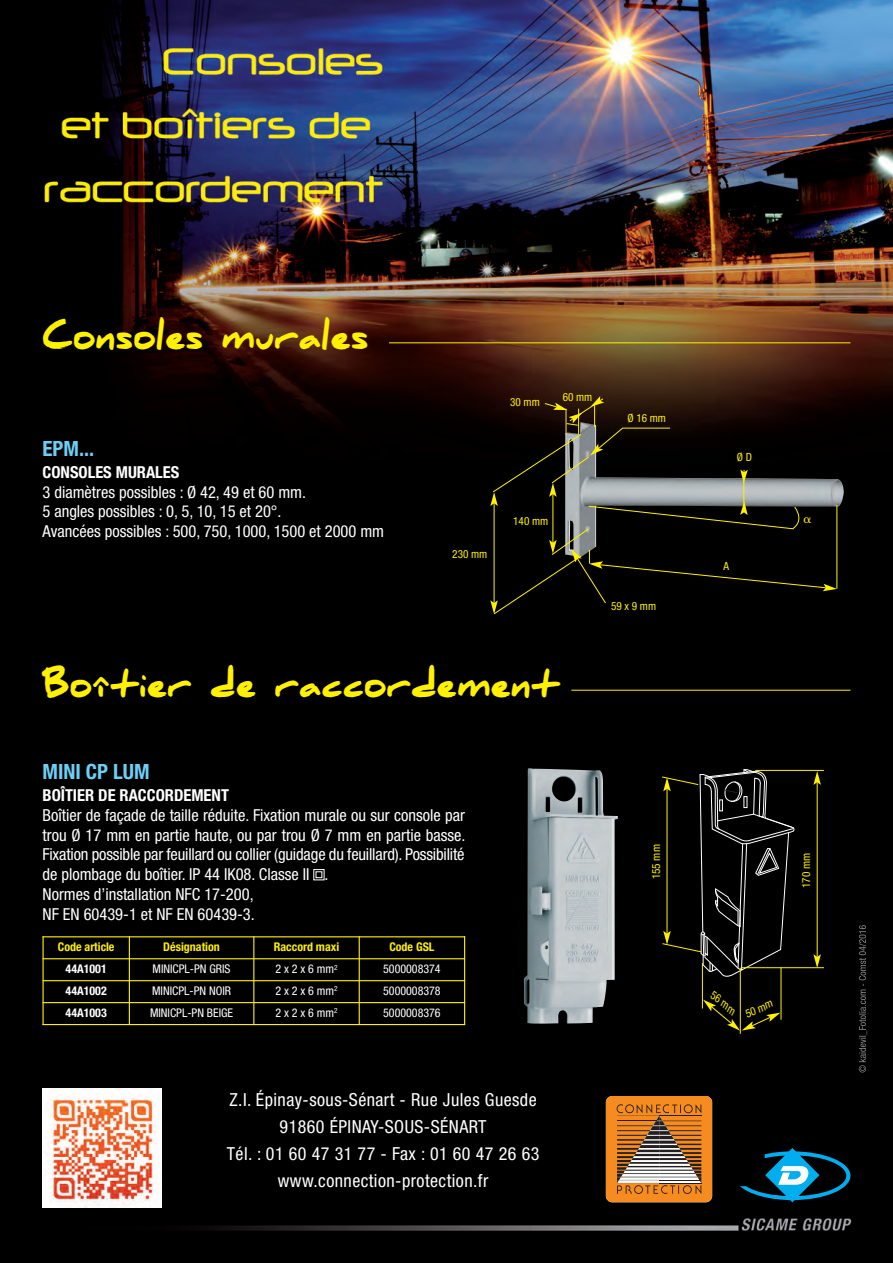
<style>
.page{position:relative;width:893px;height:1263px;background:#fff}
.page>*{position:absolute;margin:0;border:0;box-sizing:border-box;transform-origin:0 0}
.t1{font:900 34.95px "Daniel";color:#fff101}
.t2{font:700 condensed 21px "Helvetica Neue";color:#6bcff6}
.t3{font:condensed 18px/27px "Helvetica Neue";letter-spacing:.025em;color:#fff;text-align:center}
.t4{font:condensed 16.5px/19.8px "Helvetica Neue";color:#fff}
.t5{font:700 condensed 16.5px "Helvetica Neue";color:#fff}
.t6{font:condensed 12px "Helvetica Neue";color:#fff}
.t7{font:700 condensed 12px "Helvetica Neue";color:#fff101}
.t8{font:700 condensed 12px "Helvetica Neue";color:#fff}
.t9{font:condensed 11.25px "Helvetica Neue";color:#fff101}
.t10{font:italic condensed 11.25px "Helvetica Neue";color:#fff101}
</style>
<div class="page">
<img style="left:0;top:0;width:893px;height:1263px">
<img style="left:43px;top:1089px;width:119px;height:119px">
<div style="left:313px;top:869px;width:11px;height:11px;border:1px solid #fff"></div>
<div style="left:316px;top:871px;width:6px;height:7px;border:1px solid #fff"></div>
<img style="left:524px;top:768px;width:94px;height:256px">
<svg style="left:661px;top:769px;width:133px;height:208px;background:#151512"></svg>
<hr style="left:817px;top:782px;width:1px;height:175px;background:#fff101">
<svg style="left:813px;top:954px;width:8px;height:13px"></svg>
<svg style="left:813px;top:771px;width:8px;height:14px"></svg>
<hr style="left:755px;top:770px;width:69px;height:1px;background:#fff101">
<hr style="left:741px;top:967px;width:83px;height:1px;background:#fff101">
<hr style="left:702px;top:963px;width:1px;height:45px;background:#fff101">
<hr style="left:781px;top:967px;width:1px;height:53px;background:#fff101">
<hr style="left:740px;top:968px;width:1px;height:66px;background:#fff101">
<svg style="left:703px;top:999px;width:77px;height:32px;background:#191700"></svg>
<img style="left:859px;top:1000px;width:8px;height:72px">
<img style="left:837px;top:422px;width:7px;height:135px">
<hr style="left:389px;top:342px;width:461px;height:1px;background:#fff101">
<hr style="left:571px;top:690px;width:279px;height:1px;background:#fff101">
<hr style="left:43px;top:936px;width:1px;height:89px;background:#fff101">
<hr style="left:129px;top:936px;width:1px;height:89px;background:#fff101">
<hr style="left:253px;top:936px;width:1px;height:89px;background:#fff101">
<hr style="left:359px;top:936px;width:1px;height:89px;background:#fff101">
<hr style="left:464px;top:936px;width:1px;height:89px;background:#fff101">
<hr style="left:43px;top:936px;width:422px;height:1px;background:#fff101">
<hr style="left:43px;top:958px;width:422px;height:1px;background:#fff101">
<hr style="left:43px;top:980px;width:422px;height:1px;background:#fff101">
<hr style="left:43px;top:1002px;width:422px;height:1px;background:#fff101">
<hr style="left:43px;top:1024px;width:422px;height:1px;background:#fff101">
<div style="left:606px;top:1096px;width:106px;height:106px;background:#f68b1f;border-radius:6px"></div>
<svg style="left:617px;top:1104px;width:84px;height:90px"></svg>
<svg style="left:740px;top:1148px;width:110px;height:54px;background:#0f4559"></svg>
<svg style="left:490px;top:396px;width:347px;height:219px;background:#201d17"></svg>
<h1 class="t1" style="left:43px;top:317px;width:327px">Consoles murales</h1>
<p class="t2" style="left:43px;top:441px;width:53px">EPM...</p>
<p class="t5" style="left:43px;top:466px;width:138px">CONSOLES MURALES</p>
<p class="t4" style="left:43px;top:483px;width:343px">3 diamètres possibles : Ø 42, 49 et 60 mm.<br>5 angles possibles : 0, 5, 10, 15 et 20°.<br>Avancées possibles : 500, 750, 1000, 1500 et 2000 mm</p>
<p class="t9" style="left:510px;top:398px;width:31px">30 mm</p>
<p class="t9" style="left:563px;top:393px;width:31px">60 mm</p>
<p class="t9" style="left:627px;top:414px;width:40px">Ø 16 mm</p>
<p class="t9" style="left:452px;top:550px;width:37px">230 mm</p>
<p class="t9" style="left:513px;top:517px;width:37px">140 mm</p>
<p class="t9" style="left:611px;top:602px;width:47px">59 x 9 mm</p>
<h1 class="t1" style="left:43px;top:664px;width:518px">Boîtier de raccordement</h1>
<p class="t9" style="left:737px;top:453px;width:17px">Ø D</p>
<p class="t9" style="left:723px;top:562px;width:7px">A</p>
<p class="t2" style="left:43px;top:764px;width:109px">MINI CP LUM</p>
<p class="t5" style="left:43px;top:789px;width:188px">BOÎTIER DE RACCORDEMENT</p>
<p class="t4" style="left:43px;top:806px;width:425px">Boîtier de façade de taille réduite. Fixation murale ou sur console par trou Ø 17 mm en partie haute, ou par trou Ø 7 mm en partie basse.<br>Fixation possible par feuillard ou collier (guidage du feuillard). Possibilité de plombage du boîtier. IP 44 IK08. Classe II .<br>Normes d’installation NFC 17-200,<br>NF EN 60439-1 et NF EN 60439-3.</p>
<p class="t7" style="left:58px;top:942px;width:58px">Code article</p>
<p class="t7" style="left:163px;top:942px;width:58px">Désignation</p>
<p class="t7" style="left:274px;top:942px;width:67px">Raccord maxi</p>
<p class="t7" style="left:389px;top:942px;width:47px">Code GSL</p>
<p class="t8" style="left:66px;top:964px;width:43px">44A1001</p>
<p class="t6" style="left:153px;top:964px;width:79px">MINICPL-PN GRIS</p>
<p class="t6" style="left:275px;top:964px;width:64px">2 x 2 x 6 mm<sup>2</sup></p>
<p class="t6" style="left:383px;top:964px;width:59px">5000008374</p>
<p class="t8" style="left:66px;top:986px;width:43px">44A1002</p>
<p class="t6" style="left:152px;top:986px;width:80px">MINICPL-PN NOIR</p>
<p class="t6" style="left:275px;top:986px;width:64px">2 x 2 x 6 mm<sup>2</sup></p>
<p class="t6" style="left:383px;top:986px;width:59px">5000008378</p>
<p class="t8" style="left:66px;top:1008px;width:43px">44A1003</p>
<p class="t6" style="left:150px;top:1008px;width:85px">MINICPL-PN BEIGE</p>
<p class="t6" style="left:275px;top:1008px;width:64px">2 x 2 x 6 mm<sup>2</sup></p>
<p class="t6" style="left:383px;top:1008px;width:59px">5000008376</p>
<p class="t9" style="left:652px;top:879px;width:37px;rotate:-90deg">155 mm</p>
<p class="t9" style="left:802px;top:888px;width:37px;rotate:-90deg">170 mm</p>
<p class="t10" style="left:715px;top:990px;width:31px;rotate:40deg">56 mm</p>
<p class="t9" style="left:744px;top:1010px;width:30px;rotate:-23deg">50 mm</p>
<p class="t3" style="left:227px;top:1088px;width:314px">Z.I. Épinay-sous-Sénart - Rue Jules Guesde 91860 ÉPINAY-SOUS-SÉNART<br>Tél. : 01 60 47 31 77 - Fax : 01 60 47 26 63 www.connection-protection.fr</p>
</div>
